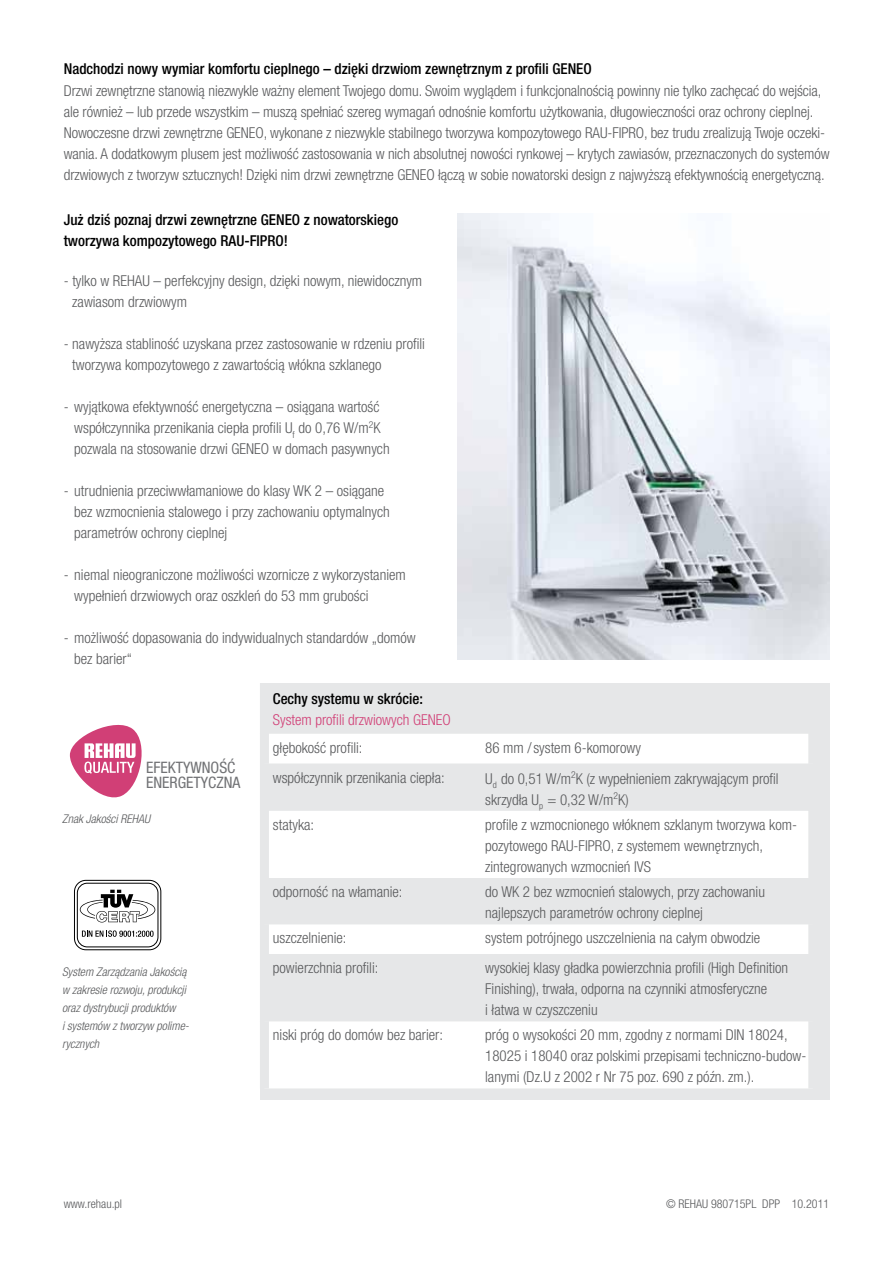
<style>
.page{position:relative;width:893px;height:1263px;background:#fff}
.page>*{position:absolute;margin:0;border:0;box-sizing:border-box;transform-origin:0 0}
.t1{font:condensed 15.75px/15.1px "Helvetica Neue LT Com";color:#717275}
.t2{font:300 condensed 15px/21px "Helvetica Neue LT Com";color:#58595b}
.t3{font:500 condensed 15px/21px "Helvetica Neue LT Com";color:#000}
.t4{font:300 condensed 15px "Helvetica Neue LT Com";color:#d13f76}
.t5{font:300 condensed 13.2px "Helvetica Neue LT Com";color:#58585b}
.t6{font:italic 300 condensed 12px/18px "Helvetica Neue LT Com";color:#58595b}
.t7{font:300 condensed 12px "Helvetica Neue LT Com";color:#58595b}
</style>
<div class="page">
<svg style="left:69px;top:724px;width:73px;height:74px"></svg>
<img style="left:457px;top:214px;width:372px;height:446px">
<div style="left:260px;top:683px;width:570px;height:417px;background:#e6e7e8"></div>
<svg style="left:269px;top:734px;width:539px;height:354px;fill:#fff"></svg>
<svg style="left:269px;top:878px;width:539px;height:143px"></svg>
<svg style="left:80px;top:890px;width:75px;height:32px"></svg>
<div style="left:77px;top:883px;width:81px;height:64px;border:1px solid #000;border-radius:10px"></div>
<div style="left:74px;top:880px;width:87px;height:70px;border:1px solid #000;border-radius:11px"></div>
<svg style="left:82px;top:930px;width:72px;height:7px"></svg>
<p class="t3" style="left:64px;top:59px;width:530px">Nadchodzi nowy wymiar komfortu cieplnego – dzięki drzwiom zewnętrznym z profili GENEO</p>
<p class="t2" style="left:64px;top:80px;width:767px">Drzwi zewnętrzne stanowią niezwykle ważny element Twojego domu. Swoim wyglądem i funkcjonalnością powinny nie tylko zachęcać do wejścia, ale również – lub przede wszystkim – muszą spełniać szereg wymagań odnośnie komfortu użytkowania, długowieczności oraz ochrony cieplnej.<br>Nowoczesne drzwi zewnętrzne GENEO, wykonane z niezwykle stabilnego tworzywa kompozytowego RAU-FIPRO, bez trudu zrealizują Twoje oczeki&shy;wania. A dodatkowym plusem jest możliwość zastosowania w nich absolutnej nowości rynkowej – krytych zawiasów, przeznaczonych do systemów drzwiowych z tworzyw sztucznych! Dzięki nim drzwi zewnętrzne GENEO łączą w sobie nowatorski design z najwyższą efektywnością energetyczną.</p>
<p class="t3" style="left:64px;top:209px;width:336px">Już dziś poznaj drzwi zewnętrzne GENEO z nowatorskiego tworzywa kompozytowego RAU-FIPRO!</p>
<p class="t2" style="left:72px;top:270px;width:351px;text-indent:-9px">- tylko w REHAU – perfekcyjny design, dzięki nowym, niewidocznym zawiasom drzwiowym</p>
<p class="t2" style="left:72px;top:333px;width:354px;text-indent:-9px">- nawyższa stabliność uzyskana przez zastosowanie w rdzeniu profili tworzywa kompozytowego z zawartością włókna szklanego</p>
<p class="t2" style="left:74px;top:396px;width:317px;text-indent:-10px">- wyjątkowa efektywność energetyczna – osiągana wartość współczynnika przenikania ciepła profili U<sub>f</sub> do 0,76 W/m<sup>2</sup>K pozwala na stosowanie drzwi GENEO w domach pasywnych</p>
<p class="t2" style="left:74px;top:480px;width:317px;text-indent:-11px">- utrudnienia przeciwwłamaniowe do klasy WK 2 – osiągane bez wzmocnienia stalowego i przy zachowaniu optymalnych parametrów ochrony cieplnej</p>
<p class="t2" style="left:74px;top:564px;width:333px;text-indent:-11px">- niemal nieograniczone możliwości wzornicze z wykorzystaniem wypełnień drzwiowych oraz oszkleń do 53 mm grubości</p>
<p class="t2" style="left:74px;top:627px;width:343px;text-indent:-11px">- możliwość dopasowania do indywidualnych standardów „domów bez barier“</p>
<p class="t1" style="left:146px;top:759px;width:96px">EFEKTYWNOŚĆ<br>ENERGETYCZNA</p>
<p class="t6" style="left:62px;top:810px;width:90px">Znak Jakości REHAU</p>
<p class="t6" style="left:62px;top:963px;width:128px">System Zarządzania Jakością w zakresie rozwoju, produkcji oraz dystrybucji produktów<br>i systemów z tworzyw polime&shy;rycznych</p>
<p class="t3" style="left:273px;top:688px;width:152px">Cechy systemu w skrócie:</p>
<p class="t4" style="left:273px;top:711px;width:179px">System profili drzwiowych GENEO</p>
<p class="t2" style="left:273px;top:737px;width:91px">głębokość profili:</p>
<p class="t2" style="left:485px;top:737px;width:157px">86 mm /system 6-komorowy</p>
<p class="t2" style="left:273px;top:767px;width:173px">współczynnik przenikania ciepła:</p>
<p class="t2" style="left:485px;top:768px;width:295px">U<sub>d</sub> do 0,51 W/m<sup>2</sup>K (z wypełnieniem zakrywającym profil skrzydła U<sub>p</sub> = 0,32 W/m<sup>2</sup>K)</p>
<p class="t2" style="left:273px;top:814px;width:43px">statyka:</p>
<p class="t2" style="left:485px;top:814px;width:313px">profile z wzmocnionego włóknem szklanym tworzywa kom&shy;pozytowego RAU-FIPRO, z systemem wewnętrznych, zintegrowanych wzmocnień IVS</p>
<p class="t2" style="left:273px;top:881px;width:131px">odporność na włamanie:</p>
<p class="t2" style="left:485px;top:881px;width:281px">do WK 2 bez wzmocnień stalowych, przy zachowaniu najlepszych parametrów ochrony cieplnej</p>
<p class="t2" style="left:273px;top:927px;width:75px">uszczelnienie:</p>
<p class="t2" style="left:485px;top:927px;width:277px">system potrójnego uszczelnienia na całym obwodzie</p>
<p class="t2" style="left:273px;top:957px;width:107px">powierzchnia profili:</p>
<p class="t2" style="left:485px;top:957px;width:304px">wysokiej klasy gładka powierzchnia profili (High Definition<br>Finishing), trwała, odporna na czynniki atmosferyczne<br>i łatwa w czyszczeniu</p>
<p class="t2" style="left:273px;top:1024px;width:172px">niski próg do domów bez barier:</p>
<p class="t2" style="left:485px;top:1024px;width:323px">próg o wysokości 20 mm, zgodny z normami DIN 18024,<br>18025 i 18040 oraz polskimi przepisami techniczno-budow&shy;lanymi (Dz.U z 2002 r Nr 75 poz. 690 z późn. zm.).</p>
<p class="t5" style="left:371px;top:1024px;width:162px">Rehau (Verwaltung), Rheniumhaus</p>
<p class="t7" style="left:64px;top:1196px;width:60px">www.rehau.pl</p>
<p class="t7" style="left:666px;top:1196px;width:165px">© REHAU 980715PL DPP 10.2011</p>
</div>
